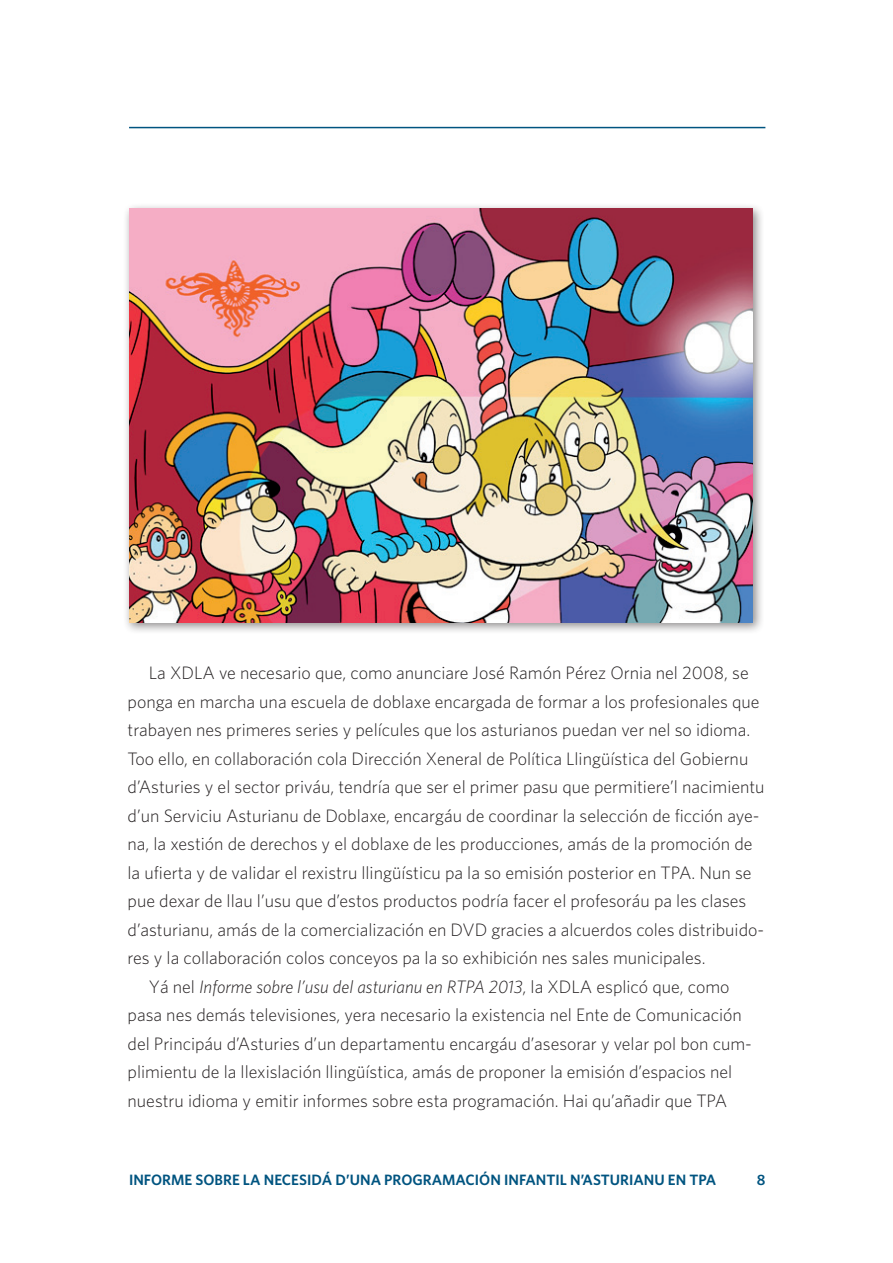
<style>
.page{position:relative;width:893px;height:1263px;background:#fff}
.page>*{position:absolute;margin:0;border:0;box-sizing:border-box;transform-origin:0 0}
.t1{font:300 18px "Whitney";color:#231f20}
.t2{font:italic 300 18px "Whitney";color:#231f20}
.t3{font:600 15px "Whitney";color:#005480}
.s1{font-style:normal}
</style>
<div class="page">
<hr style="left:129px;top:127px;width:636px;height:1px;background:#005480">
<div style="left:123px;top:202px;width:641px;height:432px;background:#231f20;opacity:.5"></div>
<img style="left:129px;top:208px;width:624px;height:414px">
<p class="t1" style="left:149px;top:663px;width:601px">La XDLA ve necesario que, como anunciare José Ramón Pérez Ornia nel 2008, se</p>
<p class="t1" style="left:128px;top:691px;width:633px">ponga en marcha una escuela de doblaxe encargada de formar a los profesionales que</p>
<p class="t1" style="left:128px;top:720px;width:624px">trabayen nes primeres series y películes que los asturianos puedan ver nel so idioma.</p>
<p class="t1" style="left:128px;top:748px;width:622px">Too ello, en collaboración cola Dirección Xeneral de Política Llingüística del Gobiernu</p>
<p class="t1" style="left:128px;top:777px;width:639px">d’Asturies y el sector priváu, tendría que ser el primer pasu que permitiere’l nacimientu</p>
<p class="t1" style="left:128px;top:805px;width:633px">d’un Serviciu Asturianu de Doblaxe, encargáu de coordinar la selección de ficción aye-</p>
<p class="t1" style="left:128px;top:834px;width:627px">na, la xestión de derechos y el doblaxe de les producciones, amás de la promoción de</p>
<p class="t1" style="left:128px;top:862px;width:625px">la ufierta y de validar el rexistru llingüísticu pa la so emisión posterior en TPA. Nun se</p>
<p class="t1" style="left:128px;top:891px;width:620px">pue dexar de llau l’usu que d’estos productos podría facer el profesoráu pa les clases</p>
<p class="t1" style="left:128px;top:919px;width:638px">d’asturianu, amás de la comercialización en DVD gracies a alcuerdos coles distribuido-</p>
<p class="t1" style="left:128px;top:948px;width:579px">res y la collaboración colos conceyos pa la so exhibición nes sales municipales.</p>
<p class="t2" style="left:149px;top:976px;width:582px"><span class="s1">Yá nel</span> Informe sobre l’usu del asturianu en RTPA 2013<span class="s1">, la XDLA esplicó que, como</span></p>
<p class="t1" style="left:128px;top:1004px;width:616px">pasa nes demás televisiones, yera necesario la existencia nel Ente de Comunicación</p>
<p class="t1" style="left:128px;top:1033px;width:626px">del Principáu d’Asturies d’un departamentu encargáu d’asesorar y velar pol bon cum-</p>
<p class="t1" style="left:128px;top:1061px;width:606px">plimientu de la llexislación llingüística, amás de proponer la emisión d’espacios nel</p>
<p class="t1" style="left:128px;top:1090px;width:601px">nuestru idioma y emitir informes sobre esta programación. Hai qu’añadir que TPA</p>
<p class="t3" style="left:129px;top:1170px;width:571px">INFORME SOBRE LA NECESI DÁ D’UNA PROGRAMACIÓN I NFANTIL N’ASTURIANU EN TPA</p>
<p class="t3" style="left:757px;top:1170px;width:10px">8</p>
</div>
